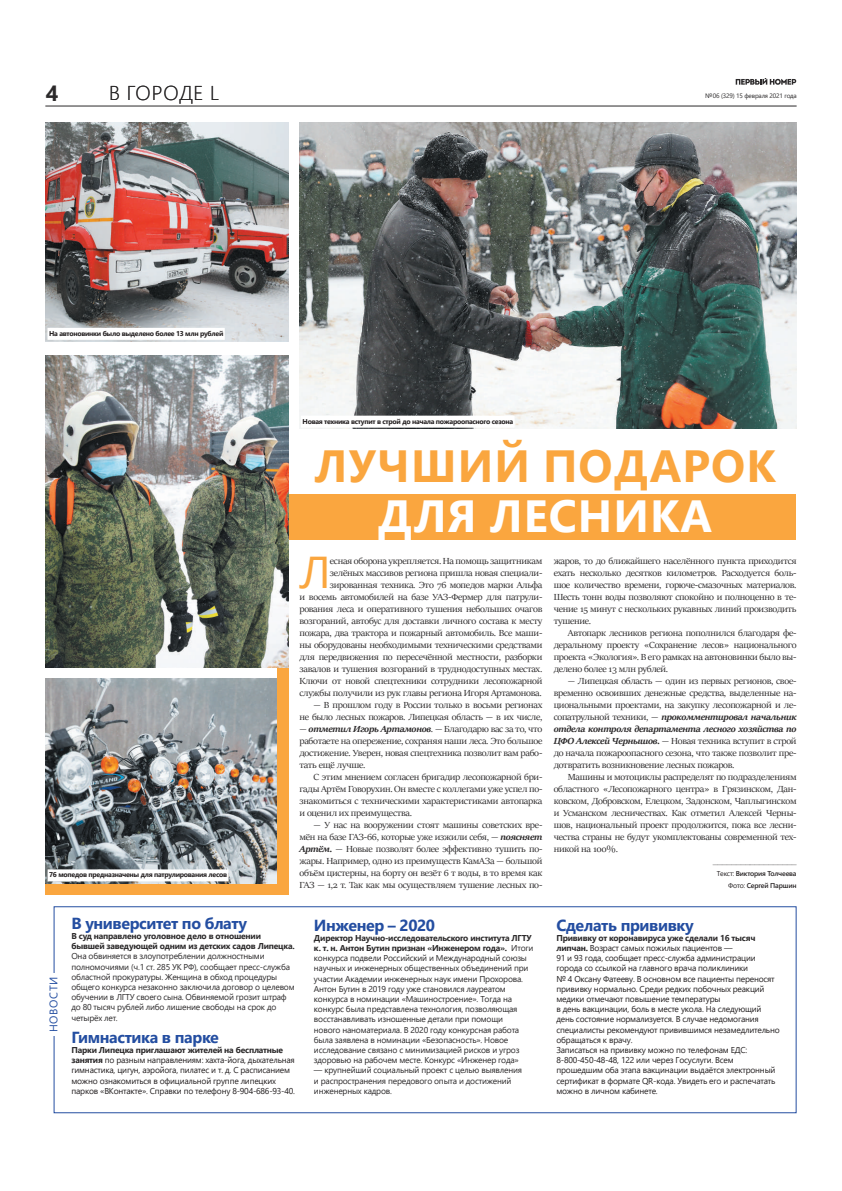
<style>
.page{position:relative;width:842px;height:1191px;background:#fff}
.page>*{position:absolute;margin:0;border:0;box-sizing:border-box;transform-origin:0 0}
.t1{font:700 45px "Segoe UI";letter-spacing:.025em;color:#faa63f}
.t2{font:700 45px "Segoe UI";letter-spacing:.025em;color:#fff}
.t3{font:44.5px "Segoe UI";color:#faa63f;scale:1.07 1}
.t4{font:700 22px "Segoe UI";color:#2b292a}
.t5{font:300 20px "Segoe UI";letter-spacing:.045em;color:#2b292a}
.t6{font:700 16px "Segoe UI";letter-spacing:-.025em;color:#244ea1}
.t7{font:11px "Segoe UI";letter-spacing:.06em;color:#244ea1}
.t8{font:9.9px/12px "Sitka Banner";letter-spacing:-.025em;color:#2b292a;text-align:justify;scale:1.07 1}
.t9{font:8.5px/10.2px "Segoe UI";letter-spacing:-.025em;color:#2b292a}
.t10{font:8.5px/10.2px "Segoe UI";letter-spacing:-.025em;color:#231f20}
.t11{font:700 8.5px/10.2px "Segoe UI";letter-spacing:-.025em;color:#2b292a}
.t12{font:700 7px "Segoe UI";letter-spacing:-.04em;color:#231f20}
.t13{font:600 7px/12px "Segoe UI";letter-spacing:-.025em;color:#231f20;text-align:right}
.t14{font:6.4px "Segoe UI";letter-spacing:-.025em;color:#2b292a}
.s1{font-weight:700;font-style:italic}
.s2{font-weight:400}
.s3{font-weight:700;color:#2b292a}
.s4{font-weight:700}
</style>
<div class="page">
<hr style="left:45px;top:105px;width:752px;height:1px;background:#2b292a">
<svg style="left:736px;top:78px;width:60px;height:7px"></svg>
<div style="left:256px;top:494px;width:540px;height:46px;background:#faa63f"></div>
<div style="left:54px;top:906px;width:743px;height:207px;border:1px solid #244ea1"></div>
<div style="left:45px;top:973px;width:17px;height:62px;background:#fff"></div>
<img style="left:300px;top:123px;width:497px;height:306px">
<div style="left:277px;top:508px;width:11px;height:386px;background:#faa63f"></div>
<div style="left:45px;top:883px;width:243px;height:11px;background:#faa63f"></div>
<img style="left:45px;top:678px;width:232px;height:205px">
<img style="left:46px;top:123px;width:242px;height:218px">
<img style="left:45px;top:355px;width:243px;height:312px">
<div style="left:301px;top:415px;width:214px;height:12px;background:#fff"></div>
<div style="left:48px;top:869px;width:181px;height:12px;background:#fff"></div>
<div style="left:47px;top:328px;width:178px;height:12px;background:#fff"></div>
<h3 class="t4" style="left:46px;top:72px;width:14px">4</h3>
<h3 class="t5" style="left:109px;top:74px;width:112px">В ГОРОДЕ L</h3>
<p class="t14" style="left:705px;top:90px;width:93px">№ 06 (329) 15 февраля 2021 года</p>
<p class="t12" style="left:49px;top:327px;width:176px">На автоновинки было выделено более 13 млн рублей</p>
<p class="t12" style="left:49px;top:868px;width:179px">76 мопедов предназначены для патрулирования лесов</p>
<p class="t12" style="left:303px;top:414px;width:212px">Новая техника вступит в строй до начала пожароопасного сезона</p>
<h1 class="t1" style="left:314px;top:423px;width:463px">ЛУЧШИЙ ПОДАРОК</h1>
<h1 class="t2" style="left:378px;top:473px;width:336px">ДЛЯ ЛЕСНИКА</h1>
<h2 class="t3" style="left:299px;top:530px;width:31px">Л</h2>
<p class="t8" style="left:299px;top:555px;width:229px;text-align:right">есная оборона укрепляется. На помощь защитникам зелёных массивов региона пришла новая специали&shy;зированная техника. Это 76 мопедов марки Альфа<br>и восемь автомобилей на базе УАЗ-Фермер для патрули&shy;рования леса и оперативного тушения небольших очагов возгораний, автобус для доставки личного состава к месту пожара, два трактора и пожарный автомобиль. Все маши&shy;ны оборудованы необходимыми техническими средствами для передвижения по пересечённой местности, разборки завалов и тушения возгораний в труднодоступных местах.<br>Ключи от новой спецтехники сотрудники лесопожарной службы получили из рук главы региона Игоря Артамонова.</p>
<p class="t8" style="left:299px;top:699px;width:229px;text-align:right">— В прошлом году в России только в восьми регионах<br>не было лесных пожаров. Липецкая область — в их числе,</p>
<p class="t8" style="left:299px;top:723px;width:229px">— <span class="s1">отметил Игорь Артамонов</span>. — Благодарю вас за то, что работаете на опережение, сохраняя наши леса. Это большое достижение. Уверен, новая спецтехника позволит вам рабо&shy;тать ещё лучше.</p>
<p class="t8" style="left:299px;top:771px;width:229px;text-indent:14px">С этим мнением согласен бригадир лесопожарной бри&shy;гады Артём Говорухин. Он вместе с коллегами уже успел по&shy;знакомиться с техническими характеристиками автопарка и оценил их преимущества.</p>
<p class="t8" style="left:299px;top:819px;width:229px;text-indent:14px">— У нас на вооружении стоят машины советских вре&shy;мён на базе ГАЗ-66, которые уже изжили себя, — <span class="s1">поясняет Артём.</span> — Новые позволят более эффективно тушить по&shy;жары. Например, одно из преимуществ КамАЗа — большой объём цистерны, на борту он везёт 6 т воды, в то время как ГАЗ — 1,2 т. Так как мы осуществляем тушение лесных по-</p>
<p class="t8" style="left:554px;top:555px;width:229px">жаров, то до ближайшего населённого пункта приходится ехать несколько десятков километров. Расходуется боль&shy;шое количество времени, горюче-смазочных материалов.<br>Шесть тонн воды позволяют спокойно и полноценно в те&shy;чение 15 минут с нескольких рукавных линий производить тушение.</p>
<p class="t8" style="left:554px;top:627px;width:229px;text-indent:14px">Автопарк лесников региона пополнился благодаря фе&shy;деральному проекту «Сохранение лесов» национального проекта «Экология». В его рамках на автоновинки было вы&shy;делено более 13 млн рублей.</p>
<p class="t8" style="left:554px;top:675px;width:229px;text-indent:14px">— Липецкая область — один из первых регионов, свое&shy;временно освоивших денежные средства, выделенные на&shy;циональными проектами, на закупку лесопожарной и ле&shy;сопатрульной техники, — <span class="s1">прокомментировал начальник отдела контроля департамента лесного хозяйства по ЦФО Алексей Чернышов.</span> — Новая техника вступит в строй до начала пожароопасного сезона, что также позволит пре&shy;дотвратить возникновение лесных пожаров.</p>
<p class="t8" style="left:568px;top:771px;width:215px">Машины и мотоциклы распределят по подразделениям</p>
<p class="t8" style="left:554px;top:783px;width:229px">областного «Лесопожарного центра» в Грязинском, Дан-</p>
<p class="t8" style="left:554px;top:795px;width:229px">ковском, Добровском, Елецком, Задонском, Чаплыгинском</p>
<p class="t8" style="left:554px;top:807px;width:229px">и Усманском лесничествах. Как отметил Алексей Черны-</p>
<p class="t8" style="left:554px;top:819px;width:229px">шов, национальный проект продолжится, пока все лесни-</p>
<p class="t8" style="left:554px;top:831px;width:229px">чества страны не будут укомплектованы современной тех-</p>
<p class="t8" style="left:554px;top:843px;width:62px">никой на 100%.</p>
<p class="t8" style="left:713px;top:855px;width:80px">__________________</p>
<p class="t13" style="left:717px;top:867px;width:81px"><span class="s2">Текст:</span> Виктория Толчеева<br><span class="s2">Фото:</span> Сергей Паршин</p>
<p class="t7" style="left:43px;top:1032px;width:57px;rotate:-90deg">НОВОСТИ</p>
<h3 class="t6" style="left:71px;top:908px;width:177px">В университет по блату</h3>
<p class="t11" style="left:71px;top:930px;width:225px">В суд направлено уголовное дело в отношении бывшей заведующей одним из детских садов Липецка.</p>
<p class="t9" style="left:71px;top:950px;width:225px">Она обвиняется в злоупотреблении должностными полномочиями (ч.1 ст. 285 УК РФ), сообщает пресс-служба областной прокуратуры. Женщина в обход процедуры общего конкурса незаконно заключила договор о целевом обучении в ЛГТУ своего сына. Обвиняемой грозит штраф до 80 тысяч рублей либо лишение свободы на срок до четырёх лет.</p>
<h3 class="t6" style="left:71px;top:1022px;width:149px">Гимнастика в парке</h3>
<p class="t10" style="left:71px;top:1044px;width:225px"><span class="s3">Парки Липецка приглашают жителей на бесплатные занятия</span> по разным направлениям: хахта-йога, дыхательная гимнастика, цигун, аэройога, пилатес и т. д. С расписанием можно ознакомиться в официальной группе липецких парков «ВКонтакте». Справки по телефону 8-904-686-93-40.</p>
<h3 class="t6" style="left:314px;top:909px;width:123px">Инженер – 2020</h3>
<p class="t9" style="left:314px;top:932px;width:221px"><span class="s4">Директор Научно-исследовательского института ЛГТУ к. т. н. Антон Бутин признан «Инженером года».</span> Итоги конкурса подвели Российский и Международный союзы научных и инженерных общественных объединений при участии Академии инженерных наук имени Прохорова.<br>Антон Бутин в 2019 году уже становился лауреатом конкурса в номинации «Машиностроение». Тогда на конкурс была представлена технология, позволяющая восстанавливать изношенные детали при помощи<br>нового наноматериала. В 2020 году конкурсная работа была заявлена в номинации «Безопасность». Новое исследование связано с минимизацией рисков и угроз здоровью на рабочем месте. Конкурс «Инженер года»</p>
<p class="t9" style="left:314px;top:1064px;width:210px">— крупнейший социальный проект с целью выявления и распространения передового опыта и достижений инженерных кадров.</p>
<h3 class="t6" style="left:556px;top:909px;width:139px">Сделать прививку</h3>
<p class="t10" style="left:556px;top:932px;width:225px"><span class="s3">Прививку от коронавируса уже сделали 16 тысяч липчан.</span> Возраст самых пожилых пациентов —<br>91 и 93 года, сообщает пресс-служба администрации города со ссылкой на главного врача поликлиники<br>№ 4 Оксану Фатееву. В основном все пациенты переносят прививку нормально. Среди редких побочных реакций медики отмечают повышение температуры<br>в день вакцинации, боль в месте укола. На следующий день состояние нормализуется. В случае недомогания специалисты рекомендуют привившимся незамедлительно обращаться к врачу.<br>Записаться на прививку можно по телефонам ЕДС:<br>8-800-450-48-48, 122 или через Госуслуги. Всем прошедшим оба этапа вакцинации выдаётся электронный сертификат в формате QR-кода. Увидеть его и распечатать можно в личном кабинете.</p>
</div>
